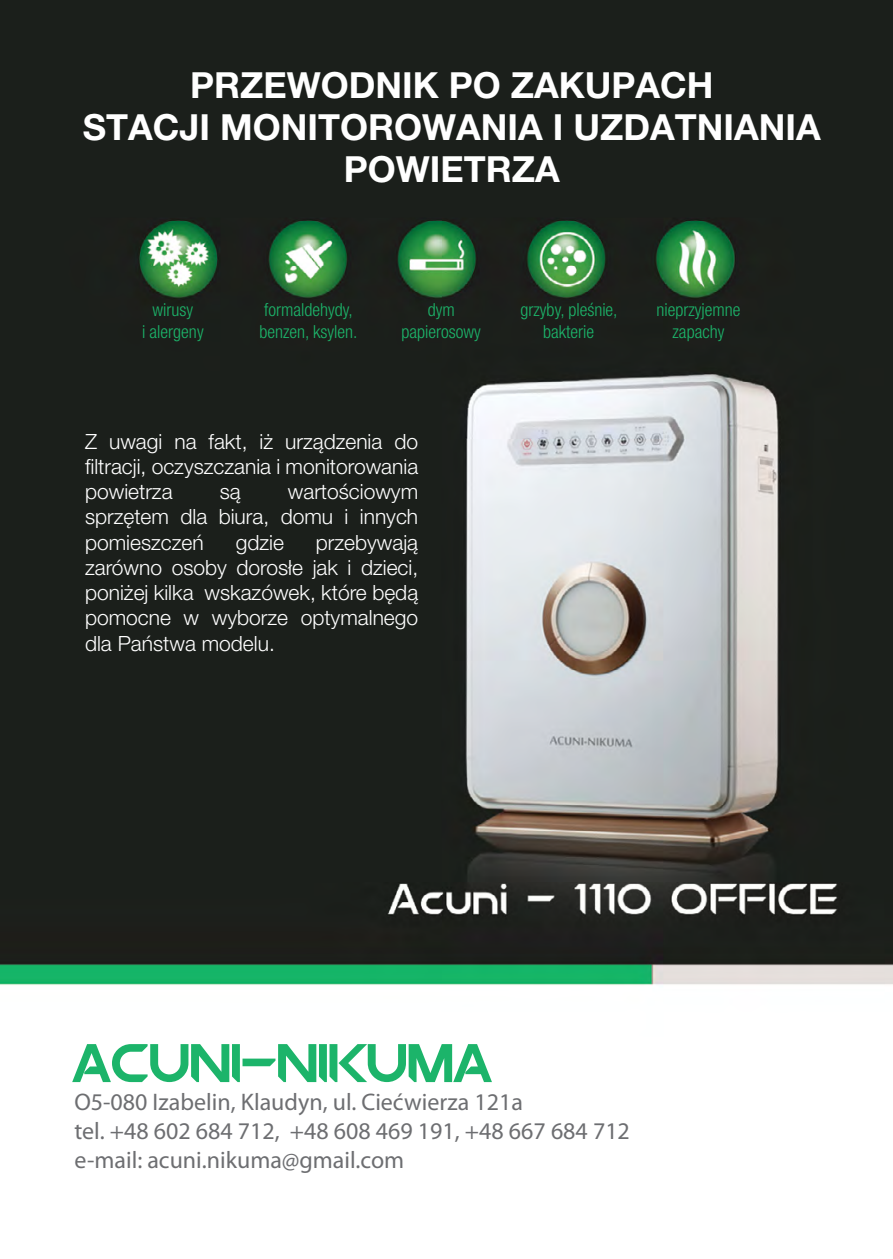
<style>
.page{position:relative;width:893px;height:1259px;background:#fff}
.page>*{position:absolute;margin:0;border:0;box-sizing:border-box;transform-origin:0 0}
.t1{font:700 54px "Chromia";color:#1cb46a}
.t2{font:700 36px/42px "Helvetica Neue LT Pro";color:#fff;text-align:center}
.t3{font:24px/28.8px "Myriad Pro";color:#6d6e71}
.t4{font:300 21px/25.2px "Helvetica Neue LT Pro";color:#fff;text-align:justify}
.t5{font:300 condensed 18px/21.6px "Helvetica Neue LT Pro";color:#1cb46a;text-align:center}
</style>
<div class="page">
<img style="left:0;top:0;width:893px;height:985px">
<h2 class="t2" style="left:83px;top:63px;width:739px">PRZEWODNIK PO ZAKUPACH<br>STACJI MONITOROWANIA I UZDATNIANIA<br>POWIETRZA</h2>
<p class="t5" style="left:142px;top:299px;width:63px">wirusy<br>i alergeny</p>
<p class="t5" style="left:259px;top:299px;width:99px;text-align:left">formaldehydy, benzen, ksylen.</p>
<p class="t5" style="left:401px;top:299px;width:81px">dym papierosowy</p>
<p class="t5" style="left:521px;top:299px;width:99px">grzyby, pleśnie, bakterie</p>
<p class="t5" style="left:656px;top:299px;width:85px">nieprzyjemne zapachy</p>
<p class="t4" style="left:85px;top:428px;width:335px">Z uwagi na fakt, iż urządzenia do filtracji, oczyszczania i monitorowania powietrza</p>
<p class="t4" style="left:85px;top:479px;width:335px;text-indent:203px">wartościowym sprzętem dla biura, domu i innych pomieszczeń</p>
<p class="t4" style="left:220px;top:479px;width:22px">są</p>
<p class="t4" style="left:85px;top:529px;width:335px;text-indent:231px">przebywają zarówno osoby dorosłe jak i dzieci, poniżej kilka wskazówek, które będą pomocne w wyborze optymalnego dla Państwa modelu.</p>
<p class="t4" style="left:236px;top:529px;width:50px">gdzie</p>
<h1 class="t1" style="left:74px;top:1027px;width:421px">ACUNI-NIKUMA</h1>
<p class="t3" style="left:74px;top:1087px;width:557px">O5-080 Izabelin, Klaudyn, ul. Ciećwierza 121a<br>tel. +48 602 684 712, +48 608 469 191, +48 667 684 712 e-mail: acuni.nikuma@gmail.com</p>
</div>
